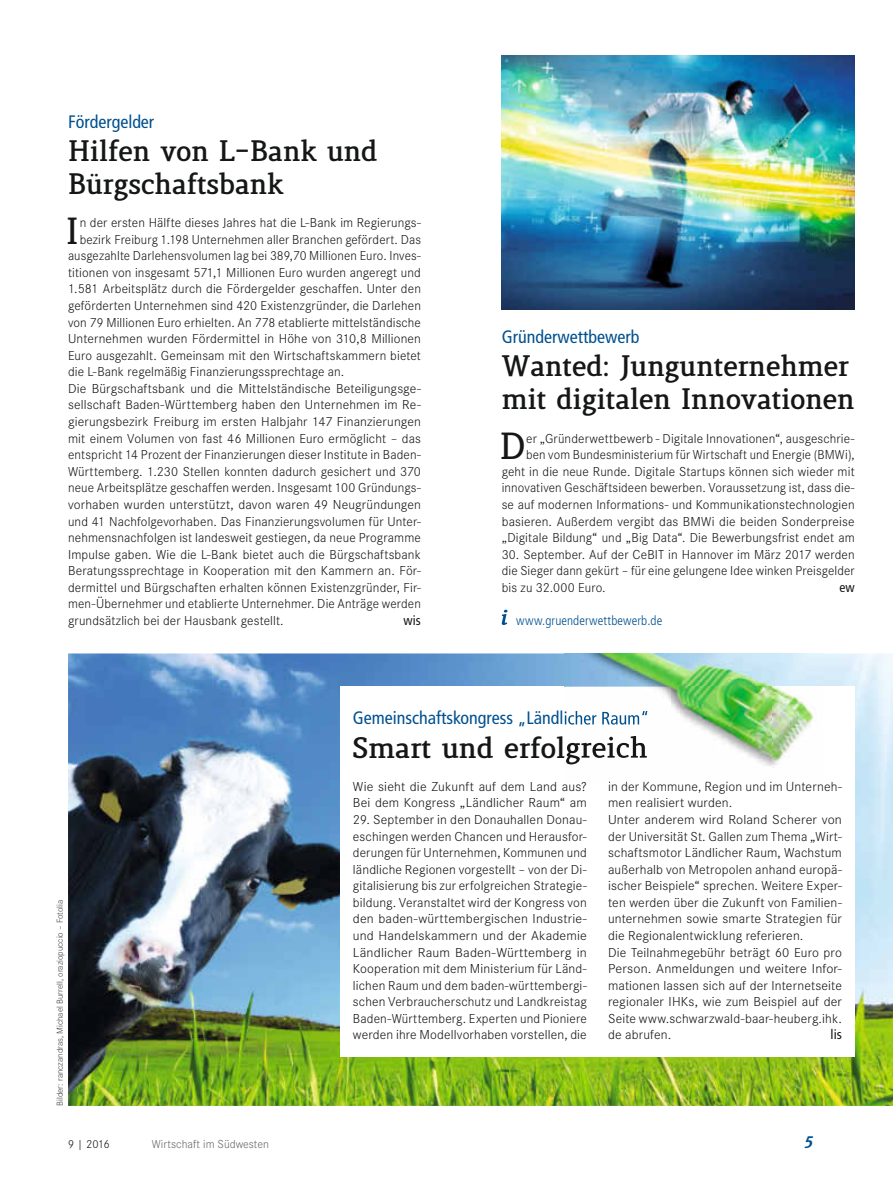
<style>
.page{position:relative;width:893px;height:1191px;background:#fff}
.page>*{position:absolute;margin:0;border:0;box-sizing:border-box;transform-origin:0 0}
.t1{font:700 36.3px "Lenga";color:#151616}
.t2{font:800 28.5px/33.2px "Lenga";color:#151616}
.t3{font:condensed 18px "Frutiger";color:#00508f}
.t4{font:italic 900 16.5px "Lenga";color:#00508f}
.t5{font:300 13.5px/16.5px "Corporate S";letter-spacing:.01em;color:#151616;text-align:justify}
.t6{font:300 13.5px/16.5px "Corporate S";letter-spacing:.01em;color:#151616;scale:1.04 1}
.t7{font:condensed 13.5px "Frutiger";color:#151616}
.t8{font:300 condensed 13.05px "Frutiger";letter-spacing:.01em;color:#00508f}
.t9{font:300 12px "Corporate S";color:#686867}
.t10{font:300 12px "Corporate S";color:#151616}
.t11{font:300 9px "Corporate S";color:#40403f}
</style>
<div class="page">
<img style="left:68px;top:653px;width:825px;height:453px">
<div style="left:340px;top:686px;width:515px;height:371px;background:#fff"></div>
<svg style="left:502px;top:609px;width:5px;height:16px"></svg>
<img style="left:502px;top:55px;width:353px;height:254px">
<img style="left:565px;top:653px;width:257px;height:115px">
<img style="left:565px;top:710px;width:7px;height:18px">
<img style="left:565px;top:736px;width:7px;height:28px">
<img style="left:572px;top:710px;width:75px;height:18px">
<img style="left:572px;top:736px;width:75px;height:28px">
<img style="left:609px;top:781px;width:185px;height:1px">
<h3 class="t3" style="left:68px;top:111px;width:88px">Fördergelder</h3>
<h2 class="t2" style="left:68px;top:136px;width:311px">Hilfen von L-Bank und<br>Bürgschaftsbank</h2>
<h1 class="t1" style="left:66px;top:211px;width:15px">I</h1>
<p class="t5" style="left:80px;top:214px;width:343px">n der ersten Hälfte dieses Jahres hat die L-Bank im Regierungs-</p>
<p class="t5" style="left:80px;top:231px;width:343px">bezirk Freiburg 1.198 Unternehmen aller Branchen gefördert. Das</p>
<p class="t5" style="left:68px;top:248px;width:354px">ausgezahlte Darlehensvolumen lag bei 389,70 Millionen Euro. Inves-</p>
<p class="t5" style="left:68px;top:264px;width:354px">titionen von insgesamt 571,1 Millionen Euro wurden angeregt und</p>
<p class="t5" style="left:68px;top:281px;width:354px">1.581 Arbeitsplätz durch die Fördergelder geschaffen. Unter den</p>
<p class="t5" style="left:68px;top:297px;width:354px">geförderten Unternehmen sind 420 Existenzgründer, die Darlehen</p>
<p class="t5" style="left:68px;top:314px;width:354px">von 79 Millionen Euro erhielten. An 778 etablierte mittelständische</p>
<p class="t5" style="left:68px;top:330px;width:354px">Unternehmen wurden Fördermittel in Höhe von 310,8 Millionen</p>
<p class="t5" style="left:68px;top:347px;width:354px">Euro ausgezahlt. Gemeinsam mit den Wirtschaftskammern bietet</p>
<p class="t5" style="left:68px;top:364px;width:278px">die L-Bank regelmäßig Finanzierungssprechtage an.</p>
<p class="t5" style="left:68px;top:380px;width:354px">Die Bürgschaftsbank und die Mittelständische Beteiligungsge-</p>
<p class="t5" style="left:68px;top:397px;width:354px">sellschaft Baden-Württemberg haben den Unternehmen im Re-</p>
<p class="t5" style="left:68px;top:413px;width:354px">gierungsbezirk Freiburg im ersten Halbjahr 147 Finanzierungen</p>
<p class="t5" style="left:68px;top:430px;width:354px">mit einem Volumen von fast 46 Millionen Euro ermöglicht – das</p>
<p class="t5" style="left:68px;top:446px;width:354px">entspricht 14 Prozent der Finanzierungen dieser Institute in Baden-</p>
<p class="t5" style="left:68px;top:463px;width:354px">Württemberg. 1.230 Stellen konnten dadurch gesichert und 370</p>
<p class="t5" style="left:68px;top:480px;width:354px">neue Arbeitsplätze geschaffen werden. Insgesamt 100 Gründungs-</p>
<p class="t5" style="left:68px;top:496px;width:354px">vorhaben wurden unterstützt, davon waren 49 Neugründungen</p>
<p class="t5" style="left:68px;top:513px;width:354px">und 41 Nachfolgevorhaben. Das Finanzierungsvolumen für Unter-</p>
<p class="t5" style="left:68px;top:529px;width:354px">nehmensnachfolgen ist landesweit gestiegen, da neue Programme</p>
<p class="t5" style="left:68px;top:546px;width:354px">Impulse gaben. Wie die L-Bank bietet auch die Bürgschaftsbank</p>
<p class="t5" style="left:68px;top:562px;width:354px">Beratungssprechtage in Kooperation mit den Kammern an. För-</p>
<p class="t5" style="left:68px;top:579px;width:354px">dermittel und Bürgschaften erhalten können Existenzgründer, Fir-</p>
<p class="t5" style="left:68px;top:596px;width:354px">men-Übernehmer und etablierte Unternehmer. Die Anträge werden</p>
<p class="t5" style="left:68px;top:612px;width:217px">grundsätzlich bei der Hausbank gestellt.</p>
<p class="t7" style="left:404px;top:612px;width:19px">wis</p>
<h3 class="t3" style="left:502px;top:326px;width:139px">Gründerwettbewerb</h3>
<h2 class="t2" style="left:502px;top:351px;width:354px">Wanted: Jungunternehmer mit digitalen Innovationen</h2>
<h1 class="t1" style="left:500px;top:426px;width:27px">D</h1>
<p class="t5" style="left:502px;top:430px;width:354px;text-align:right">er „Gründerwettbewerb - Digitale Innovationen“, ausgeschrie-<br>ben vom Bundesministerium für Wirtschaft und Energie (BMWi), geht in die neue Runde. Digitale Startups können sich wieder mit innovativen Geschäftsideen bewerben. Voraussetzung ist, dass die&shy;se auf modernen Informations- und Kommunikationstechnologien basieren. Außerdem vergibt das BMWi die beiden Sonderpreise „Digitale Bildung“ und „Big Data“. Die Bewerbungsfrist endet am</p>
<p class="t5" style="left:502px;top:546px;width:354px">30. September. Auf der CeBIT in Hannover im März 2017 werden die Sieger dann gekürt – für eine gelungene Idee winken Preisgelder bis zu 32.000 Euro.</p>
<p class="t7" style="left:839px;top:579px;width:17px">ew</p>
<p class="t8" style="left:516px;top:613px;width:148px">www.gruenderwettbewerb.de</p>
<p class="t11" style="left:55px;top:1106px;width:208px;rotate:-90deg">Bilder: ranczandras, Michael Burrell, oraziopuccio – Fotolia</p>
<h3 class="t3" style="left:353px;top:707px;width:298px">Gemeinschaftskongress „Ländlicher Raum“</h3>
<h2 class="t2" style="left:353px;top:732px;width:296px">Smart und erfolgreich</h2>
<p class="t6" style="left:353px;top:778px;width:226px">Wie sieht die Zukunft auf dem Land aus?<br>Bei dem Kongress „Ländlicher Raum“ am</p>
<p class="t5" style="left:353px;top:811px;width:235px">29. September in den Donauhallen Donau&shy;eschingen werden Chancen und Herausfor&shy;derungen für Unternehmen, Kommunen und ländliche Regionen vorgestellt – von der Di&shy;gitalisierung bis zur erfolgreichen Strategie&shy;bildung. Veranstaltet wird der Kongress von den baden-württembergischen Industrie&shy;und Handelskammern und der Akademie Ländlicher Raum Baden-Württemberg in Kooperation mit dem Ministerium für Länd&shy;lichen Raum und dem baden-württembergi&shy;schen Verbraucherschutz und Landkreistag Baden-Württemberg. Experten und Pioniere werden ihre Modellvorhaben vorstellen, die</p>
<p class="t5" style="left:608px;top:778px;width:235px;text-align:left">in der Kommune, Region und im Unterneh&shy;men realisiert wurden.<br>Unter anderem wird Roland Scherer von der Universität St. Gallen zum Thema „Wirt&shy;schaftsmotor Ländlicher Raum, Wachstum außerhalb von Metropolen anhand europä&shy;ischer Beispiele“ sprechen. Weitere Exper&shy;ten werden über die Zukunft von Familien&shy;unternehmen sowie smarte Strategien für die Regionalentwicklung referieren.<br>Die Teilnahmegebühr beträgt 60 Euro pro Person. Anmeldungen und weitere Infor&shy;mationen lassen sich auf der Internetseite regionaler IHKs, wie zum Beispiel auf der Seite www.schwarzwald-baar-heuberg.ihk. de abrufen.</p>
<p class="t7" style="left:831px;top:1027px;width:13px">lis</p>
<p class="t10" style="left:68px;top:1137px;width:43px">9 | 2016</p>
<p class="t9" style="left:152px;top:1137px;width:119px">Wirtschaft im Südwesten</p>
<p class="t4" style="left:804px;top:1134px;width:10px">5</p>
</div>
